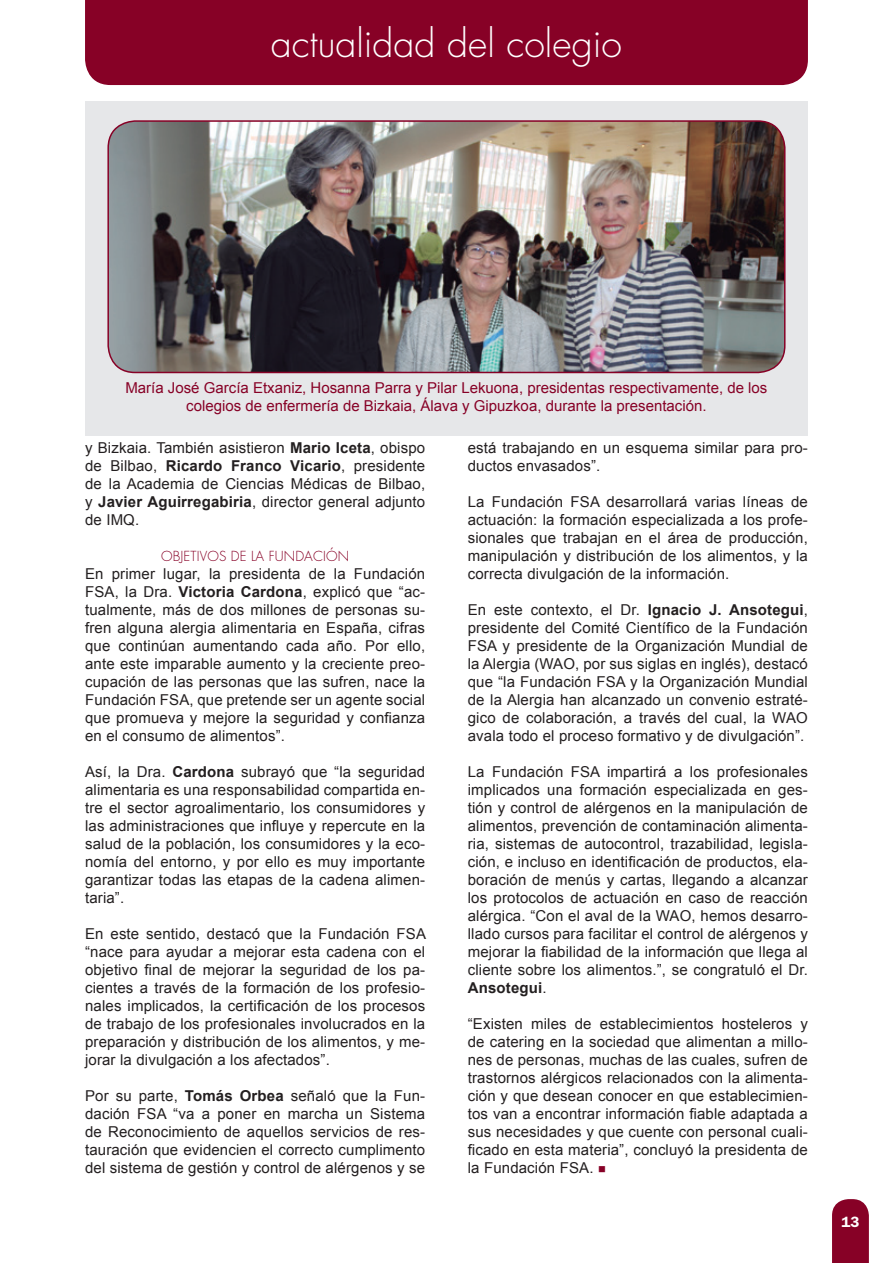
<style>
.page{position:relative;width:893px;height:1263px;background:#fff}
.page>*{position:absolute;margin:0;border:0;box-sizing:border-box;transform-origin:0 0}
.t1{font:300 37.5px "Futura";color:#fff}
.t2{font:15px/18px "Arial";letter-spacing:.01em;color:#231f20;text-align:justify}
.t3{font:15px "Arial";color:#870126}
.t4{font:600 15px "Franklin Gothic";color:#fff}
.t5{font:300 13.5px "Futura";letter-spacing:.01em;color:#870126}
.s1{font-weight:700}
.s2{color:#870126}
</style>
<div class="page">
<svg style="left:832px;top:1199px;width:37px;height:64px;background:#8d0e31"></svg>
<div style="left:85px;top:0;width:723px;height:85px;background:#870126"></div>
<div style="left:85px;top:102px;width:723px;height:334px;background:#e6e7e9"></div>
<img style="left:109px;top:121px;width:676px;height:251px">
<div style="left:107px;top:120px;width:678px;height:253px;border:2px solid #870126;border-radius:27px"></div>
<p class="t1" style="left:271px;top:19px;width:353px">actualidad del colegio</p>
<p class="t3" style="left:125px;top:378px;width:643px">María José García Etxaniz, Hosanna Parra y Pilar Lekuona, presidentas respectivamente, de los</p>
<p class="t3" style="left:186px;top:396px;width:522px">colegios de enfermería de Bizkaia, Álava y Gipuzkoa, durante la presentación.</p>
<p class="t2" style="left:85px;top:439px;width:342px">y Bizkaia. También asistieron <span class="s1">Mario Iceta</span>, obispo de Bilbao, <span class="s1">Ricardo Franco Vicario</span>, presidente de la Academia de Ciencias Médicas de Bilbao, y <span class="s1">Javier Aguirregabiria</span>, director general adjunto de IMQ.</p>
<p class="t5" style="left:161px;top:548px;width:190px">OBJETIVOS DE LA FUNDACIÓN</p>
<p class="t2" style="left:85px;top:565px;width:342px">En primer lugar, la presidenta de la Fundación FSA, la Dra. <span class="s1">Victoria Cardona</span>, explicó que “ac&shy;tualmente, más de dos millones de personas su&shy;fren alguna alergia alimentaria en España, cifras que continúan aumentando cada año. Por ello, ante este imparable aumento y la creciente preo&shy;cupación de las personas que las sufren, nace la Fundación FSA, que pretende ser un agente social que promueva y mejore la seguridad y confianza en el consumo de alimentos”.</p>
<p class="t2" style="left:85px;top:763px;width:342px">Así, la Dra. <span class="s1">Cardona</span> subrayó que “la seguridad alimentaria es una responsabilidad compartida en&shy;tre el sector agroalimentario, los consumidores y las administraciones que influye y repercute en la salud de la población, los consumidores y la eco&shy;nomía del entorno, y por ello es muy importante garantizar todas las etapas de la cadena alimen&shy;taria”.</p>
<p class="t2" style="left:85px;top:925px;width:342px">En este sentido, destacó que la Fundación FSA “nace para ayudar a mejorar esta cadena con el objetivo final de mejorar la seguridad de los pa&shy;cientes a través de la formación de los profesio&shy;nales implicados, la certificación de los procesos de trabajo de los profesionales involucrados en la preparación y distribución de los alimentos, y me&shy;jorar la divulgación a los afectados”.</p>
<p class="t2" style="left:85px;top:1087px;width:342px">Por su parte, <span class="s1">Tomás Orbea</span> señaló que la Fun&shy;dación FSA “va a poner en marcha un Sistema de Reconocimiento de aquellos servicios de res&shy;tauración que evidencien el correcto cumplimento del sistema de gestión y control de alérgenos y se</p>
<p class="t2" style="left:468px;top:439px;width:342px">está trabajando en un esquema similar para pro&shy;ductos envasados”.</p>
<p class="t2" style="left:468px;top:493px;width:342px">La Fundación FSA desarrollará varias líneas de actuación: la formación especializada a los profe&shy;sionales que trabajan en el área de producción, manipulación y distribución de los alimentos, y la correcta divulgación de la información.</p>
<p class="t2" style="left:468px;top:601px;width:342px">En este contexto, el Dr. <span class="s1">Ignacio J. Ansotegui</span>, presidente del Comité Científico de la Fundación FSA y presidente de la Organización Mundial de la Alergia (WAO, por sus siglas en inglés), destacó que “la Fundación FSA y la Organización Mundial de la Alergia han alcanzado un convenio estraté&shy;gico de colaboración, a través del cual, la WAO avala todo el proceso formativo y de divulgación”.</p>
<p class="t2" style="left:468px;top:763px;width:342px">La Fundación FSA impartirá a los profesionales implicados una formación especializada en ges&shy;tión y control de alérgenos en la manipulación de alimentos, prevención de contaminación alimenta&shy;ria, sistemas de autocontrol, trazabilidad, legisla&shy;ción, e incluso en identificación de productos, ela&shy;boración de menús y cartas, llegando a alcanzar los protocolos de actuación en caso de reacción alérgica. “Con el aval de la WAO, hemos desarro&shy;llado cursos para facilitar el control de alérgenos y mejorar la fiabilidad de la información que llega al cliente sobre los alimentos.”, se congratuló el Dr.<br><span class="s1">Ansotegui</span>.</p>
<p class="t2" style="left:468px;top:1015px;width:342px">“Existen miles de establecimientos hosteleros y de catering en la sociedad que alimentan a millo&shy;nes de personas, muchas de las cuales, sufren de trastornos alérgicos relacionados con la alimenta&shy;ción y que desean conocer en que establecimien&shy;tos van a encontrar información fiable adaptada a sus necesidades y que cuente con personal cuali&shy;ficado en esta materia”, concluyó la presidenta de la Fundación FSA. <span class="s2">■</span></p>
<p class="t4" style="left:841px;top:1212px;width:19px">13</p>
</div>
